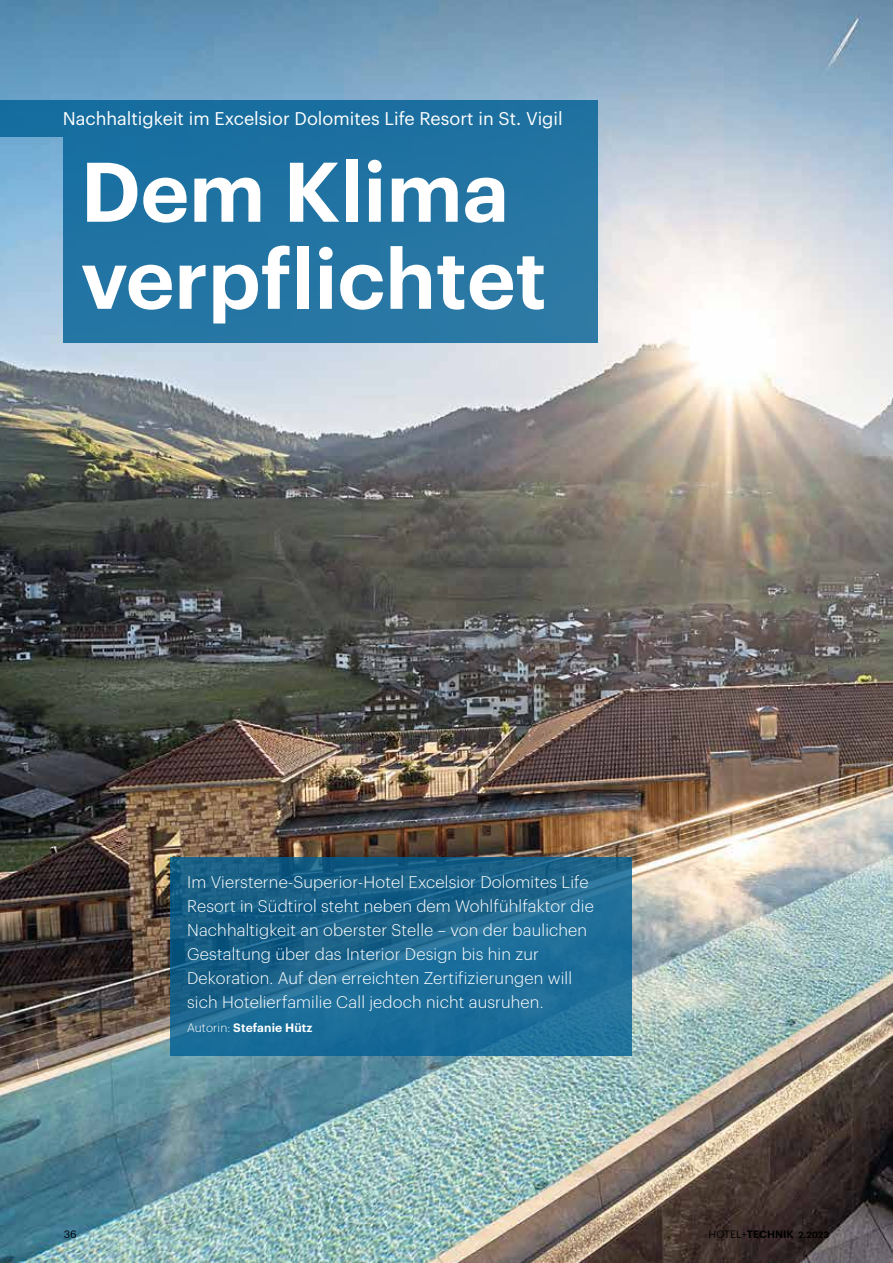
<style>
.page{position:relative;width:893px;height:1263px;background:#fff}
.page>*{position:absolute;margin:0;border:0;box-sizing:border-box;transform-origin:0 0}
.t1{font:600 82.5px/87px "Graphik";color:#fff}
.t2{font:18px "Graphik";color:#fff}
.t3{font:300 16.5px/24px "Graphik";letter-spacing:.01em;color:#fff}
.t4{font:600 12px "Graphik";letter-spacing:.01em;color:#fff}
.t5{font:600 10.5px "Graphik";color:#000}
.t6{font:10.5px "Graphik";color:#000}
.s1{font-weight:300}
.s2{font-weight:400}
.s3{font-size:9px}
</style>
<div class="page">
<img style="left:0;top:0;width:893px;height:1263px">
<div style="left:64px;top:137px;width:534px;height:205px;background:#2374a3"></div>
<svg style="left:170px;top:857px;width:461px;height:198px;background:#1b6791"></svg>
<div style="left:0;top:101px;width:598px;height:36px;background:#196f9f"></div>
<p class="t2" style="left:63px;top:105px;width:501px">Nachhaltigkeit im Excelsior Dolomites Life Resort in St. Vigil</p>
<h1 class="t1" style="left:81px;top:141px;width:467px">Dem Klima verpflichtet</h1>
<p class="t3" style="left:187px;top:868px;width:408px">Im Viersterne-Superior-Hotel Excelsior Dolomites Life Resort in Südtirol steht neben dem Wohlfühlfaktor die Nachhaltigkeit an oberster Stelle – von der baulichen Gestaltung über das Interior Design bis hin zur Dekoration. Auf den erreichten Zertifizierungen will sich Hotelierfamilie Call jedoch nicht ausruhen.</p>
<p class="t4" style="left:187px;top:1018px;width:127px"><span class="s1">Autorin:</span> Stefanie Hütz</p>
<p class="t6" style="left:64px;top:1226px;width:14px">36</p>
<p class="t5" style="left:708px;top:1226px;width:122px"><span class="s2">HOTEL+</span>TECHNIK <span class="s3">2.2023</span></p>
</div>
